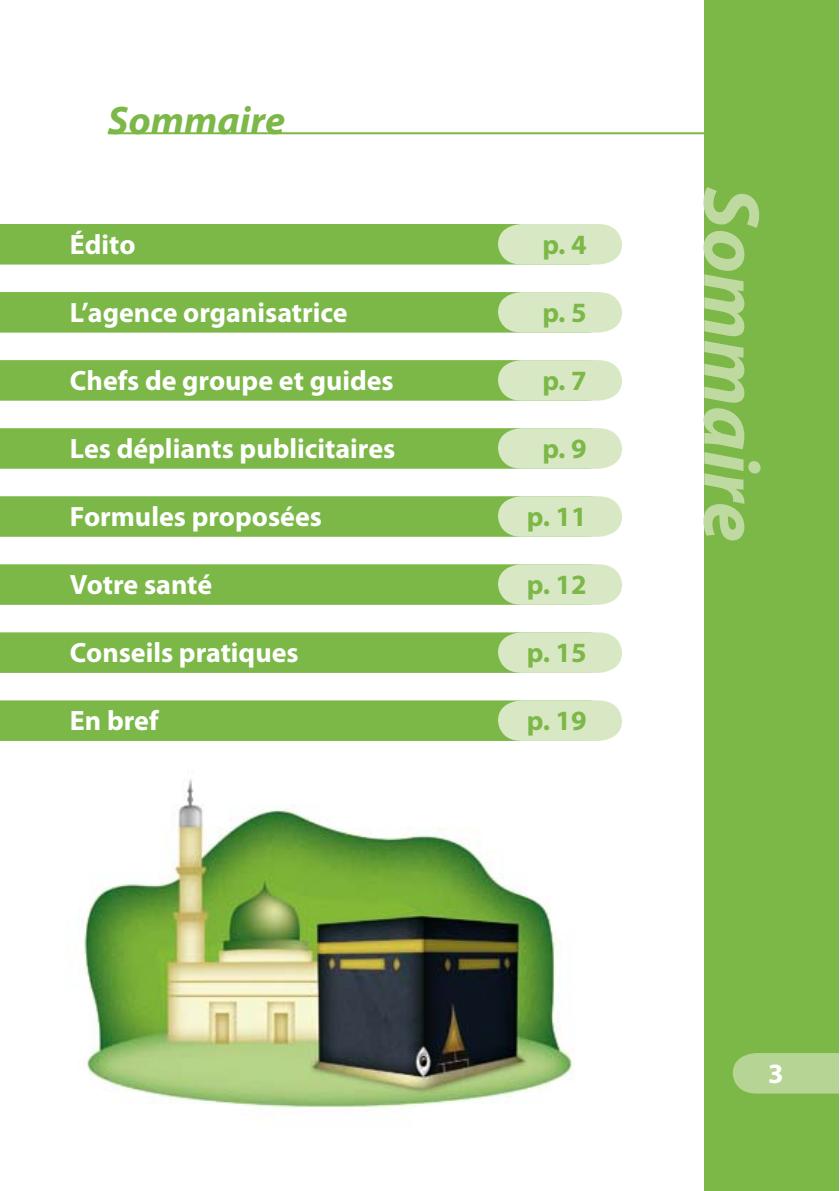
<style>
.page{position:relative;width:840px;height:1191px;background:#fff}
.page>*{position:absolute;margin:0;border:0;box-sizing:border-box;transform-origin:0 0}
.t1{font:italic 700 80px "Myriad Pro";color:#bfdaa1}
.t2{font:italic 700 40px "Myriad Pro";color:#7cb848}
.t3{font:700 28px "Myriad Pro";color:#fff}
.t4{font:700 28px "Myriad Pro";color:#7cb848}
</style>
<div class="page">
<img style="left:0;top:132px;width:704px;height:977px">
<div style="left:704px;top:1px;width:134px;height:1190px;background:#7cb848"></div>
<div style="left:732px;top:1053px;width:106px;height:40px;background:#b6d493"></div>
<svg style="left:0;top:224px;width:621px;height:40px;background:#8dc15f"></svg>
<hr style="left:108px;top:132px;width:730px;height:2px;background:#7cb848">
<svg style="left:0;top:292px;width:621px;height:40px;background:#8dc160"></svg>
<svg style="left:0;top:360px;width:621px;height:41px;background:#8ec161"></svg>
<svg style="left:0;top:428px;width:621px;height:41px;background:#8ec161"></svg>
<svg style="left:0;top:496px;width:621px;height:41px;background:#8ec161"></svg>
<svg style="left:0;top:564px;width:621px;height:41px;background:#8ec161"></svg>
<svg style="left:0;top:632px;width:621px;height:41px;background:#8ec161"></svg>
<svg style="left:0;top:700px;width:621px;height:41px;background:#8ec161"></svg>
<h2 class="t2" style="left:108px;top:94px;width:179px">Sommaire</h2>
<p class="t3" style="left:70px;top:226px;width:67px">Édito</p>
<p class="t4" style="left:542px;top:226px;width:46px">p. 4</p>
<p class="t3" style="left:70px;top:294px;width:279px">L’agence organisatrice</p>
<p class="t4" style="left:542px;top:294px;width:46px">p. 5</p>
<p class="t3" style="left:70px;top:362px;width:325px">Chefs de groupe et guides</p>
<p class="t4" style="left:542px;top:362px;width:46px">p. 7</p>
<p class="t3" style="left:70px;top:430px;width:326px">Les dépliants publicitaires</p>
<p class="t4" style="left:542px;top:430px;width:46px">p. 9</p>
<p class="t3" style="left:70px;top:498px;width:253px">Formules proposées</p>
<p class="t4" style="left:526px;top:498px;width:61px">p. 11</p>
<p class="t3" style="left:70px;top:566px;width:144px">Votre santé</p>
<p class="t4" style="left:526px;top:566px;width:61px">p. 12</p>
<p class="t3" style="left:70px;top:634px;width:230px">Conseils pratiques</p>
<p class="t4" style="left:526px;top:634px;width:61px">p. 15</p>
<p class="t3" style="left:70px;top:702px;width:90px">En bref</p>
<p class="t4" style="left:526px;top:702px;width:61px">p. 19</p>
<h1 class="t1" style="left:783px;top:187px;width:356px;rotate:90deg">Sommaire</h1>
<p class="t3" style="left:767px;top:1055px;width:17px">3</p>
</div>
